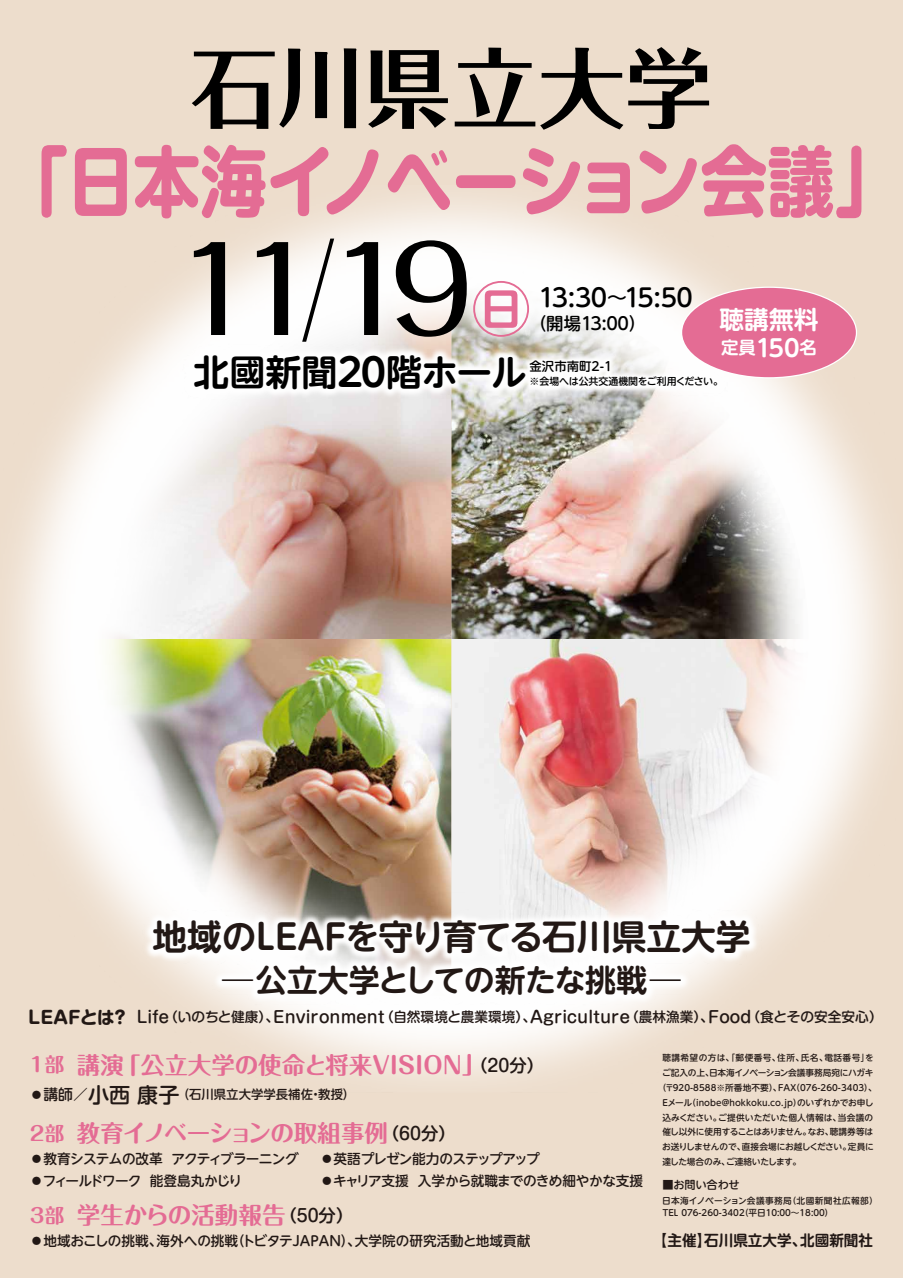
<style>
.page{position:relative;width:903px;height:1278px;background:#fff}
.page>*{position:absolute;margin:0;border:0;box-sizing:border-box;transform-origin:0 0}
.t1{font:500 117.77px "Folk Pro";color:#000}
.t2{font:700 86.8px "Folk Pro";color:#000}
.t3{font:700 77px "Shin M Go Pr 6 N";letter-spacing:-.02em;color:#e46c94;scale:.87 1}
.t4{font:700 35.96px "UD Shin M Go Pro De";letter-spacing:-.005em;color:#000}
.t5{font:700 34.74px "UD Shin M Go Pro De";color:#221815}
.t6{font:700 30.97px "UD Shin M Go Pro De";letter-spacing:-.02em;color:#221815}
.t7{font:500 24.76px "UD Shin M Go Pro";letter-spacing:-.075em;color:#000}
.t8{font:700 24.76px "UD Shin M Go Pro De";color:#fff}
.t9{font:700 23.54px "Maru Fo Pro";color:#e46c94}
.t10{font:700 23.54px "Maru Fo Pro";letter-spacing:-.035em;color:#e46c94}
.t11{font:500 17.32px "UD Shin M Go Pro";letter-spacing:-.015em;color:#000}
.t12{font:700 17.32px "UD Shin M Go Pro De";color:#fff}
.t13{font:700 14.88px "UD Shin M Go Pro De";color:#221815}
.t14{font:500 13.65px "Shin M Go Pr 6 N";letter-spacing:.005em;color:#221815}
.t15{font:500 13.65px "UD Shin M Go Pro";color:#221815}
.t16{font:500 13.65px "UD Shin M Go Pro";letter-spacing:-.03em;color:#221815}
.t17{font:500 13.65px "UD Shin M Go Pro";letter-spacing:-.05em;color:#221815}
.t18{font:500 13.65px "UD Shin M Go Pro";letter-spacing:-.055em;color:#221815}
.t19{font:500 13.65px "UD Shin M Go Pro";letter-spacing:-.07em;color:#221815}
.t20{font:500 12.42px "UD Shin M Go Pro";color:#221815}
.t21{font:500 12.42px "UD Shin M Go Pro";color:#000}
.t22{font:500 11.2px "UD Shin M Go Pro";letter-spacing:-.01em;color:#221815}
.t23{font:500 9.89px "UD Shin M Go Pro";letter-spacing:-.005em;color:#000}
.t24{font:500 8.66px/12.4px "UD Shin M Go Pro";color:#221815}
.t25{font:500 8.66px "UD Shin M Go Pro";letter-spacing:-.02em;color:#221815}
.t26{font:500 8.66px "UD Shin M Go Pro";letter-spacing:.045em;color:#221815}
.t27{font:500 8.66px "UD Shin M Go Pro";letter-spacing:-.035em;color:#221815}
.t28{font:500 8.66px "UD Shin M Go Pro";letter-spacing:-.025em;color:#221815}
.s1{font-family:"Hira Min Std N W2";font-weight:400}
.s2{font-family:"UD Shin M Go Pro De";font-weight:700;font-size:58.89px;color:#e46c94}
.s3{font-size:19.86px}
.s4{font-size:23.54px}
.s5{font-size:38.41px}
.s6{font-family:"Shin Go Pr 6 N";font-weight:300}
.s7{font-weight:700;font-size:17.32px}
.s8{font-size:16.1px}
.s9{font-family:"Shin M Go Pr 6 N";font-weight:500;font-size:17.32px;color:#221815}
.s10{font-size:13.65px}
.s11{font-size:14.88px}
.s12{font-size:21.09px}
</style>
<div class="page">
<div style="left:0;top:0;width:903px;height:1277px;background:#edddcc"></div>
<img style="left:13px;top:200px;width:877px;height:878px">
<img style="left:439px;top:246px;width:125px;height:68px">
<div style="left:682px;top:288px;width:174px;height:89px;background:#e46c94;border-radius:50%"></div>
<img style="left:153px;top:314px;width:414px;height:122px">
<img style="left:491px;top:321px;width:265px;height:104px">
<img style="left:112px;top:879px;width:679px;height:160px">
<h2 class="t2" style="left:191px;top:14px;width:522px">石川県立大学</h2>
<h3 class="t3" style="left:2px;top:116px;width:1035px">「日本海イノベーション会議」</h3>
<h1 class="t1" style="left:175px;top:190px;width:357px">11<span class="s1">/</span>19<span class="s2">㊐</span></h1>
<h3 class="t7" style="left:538px;top:277px;width:156px">13:30<span class="s3">～</span>15:50</h3>
<h3 class="t11" style="left:530px;top:309px;width:118px">（開場13:00）</h3>
<h3 class="t8" style="left:719px;top:300px;width:101px">聴講無料</h3>
<h3 class="t12" style="left:721px;top:334px;width:97px">定員<span class="s4">150</span>名</h3>
<h3 class="t4" style="left:193px;top:343px;width:335px">北國新聞<span class="s5">20</span>階ホール</h3>
<h3 class="t21" style="left:529px;top:356px;width:84px">金沢市南町2-1</h3>
<p class="t23" style="left:529px;top:373px;width:195px">※会場へは公共交通機関をご利用ください。</p>
<h3 class="t5" style="left:152px;top:908px;width:600px">地域のLEAFを守り育てる石川県立大学</h3>
<h3 class="t6" style="left:222px;top:954px;width:460px"><span class="s6">―</span>公立大学としての新たな挑戦<span class="s6">―</span></h3>
<h3 class="t14" style="left:28px;top:1005px;width:856px"><span class="s7">LEAFとは?</span> <span class="s8">Life</span>（いのちと健康）、<span class="s8">Environment</span>（自然環境と農業環境）、<span class="s8">Agriculture</span>（農林漁業）、<span class="s8">Food</span>（食とその安全安心）</h3>
<h3 class="t9" style="left:30px;top:1046px;width:516px"><span class="s3">1部</span> 講演「公立大学の使命と将来VISION」<span class="s9">（20分）</span></h3>
<h3 class="t20" style="left:30px;top:1084px;width:327px"><span class="s10">●</span><span class="s11">講師／</span><span class="s12">小西 康子</span>（石川県立大学学長補佐・教授）</h3>
<h3 class="t10" style="left:30px;top:1114px;width:428px"><span class="s3">2部</span> 教育イノベーションの取組事例<span class="s9">（60分）</span></h3>
<h3 class="t17" style="left:30px;top:1148px;width:270px">●教育システムの改革 アクティブラーニング</h3>
<h3 class="t18" style="left:320px;top:1148px;width:221px">●英語プレゼン能力のステップアップ</h3>
<h3 class="t19" style="left:30px;top:1169px;width:226px">●フィールドワーク 能登島丸かじり　</h3>
<h3 class="t16" style="left:320px;top:1169px;width:325px">●キャリア支援 入学から就職までのきめ細やかな支援</h3>
<h3 class="t9" style="left:30px;top:1196px;width:325px"><span class="s3">3部</span> 学生からの活動報告<span class="s9">（50分）</span></h3>
<h3 class="t15" style="left:30px;top:1229px;width:502px">●地域おこしの挑戦、海外への挑戦（トビタテJAPAN）、大学院の研究活動と地域貢献</h3>
<p class="t26" style="left:662px;top:1050px;width:213px">聴講希望の方は、「郵便番号、住所、氏名、電話番号」を</p>
<p class="t27" style="left:662px;top:1065px;width:213px">ご記入の上、日本海イノベーション会議事務局宛にハガキ</p>
<p class="t24" style="left:658px;top:1080px;width:221px">（〒920-8588※所番地不要）、FAX（076-260-3403）、</p>
<p class="t24" style="left:662px;top:1095px;width:213px">Eメール（inobe@hokkoku.co.jp）のいずれかでお申し</p>
<p class="t24" style="left:662px;top:1110px;width:212px">込みください。ご提供いただいた個人情報は、当会議の</p>
<p class="t28" style="left:662px;top:1125px;width:212px">催し以外に使用することはありません。なお、聴講券等は</p>
<p class="t25" style="left:662px;top:1139px;width:213px">お送りしませんので、直接会場にお越しください。定員に</p>
<p class="t25" style="left:662px;top:1154px;width:140px">達した場合のみ、ご連絡いたします。</p>
<p class="t22" style="left:662px;top:1175px;width:79px">■お問い合わせ</p>
<p class="t24" style="left:662px;top:1193px;width:217px">日本海イノベーション会議事務局（北國新聞社広報部）<br>TEL 076-260-3402（平日10:00～18:00）</p>
<h3 class="t13" style="left:652px;top:1228px;width:222px">【主催】石川県立大学、北國新聞社</h3>
</div>
